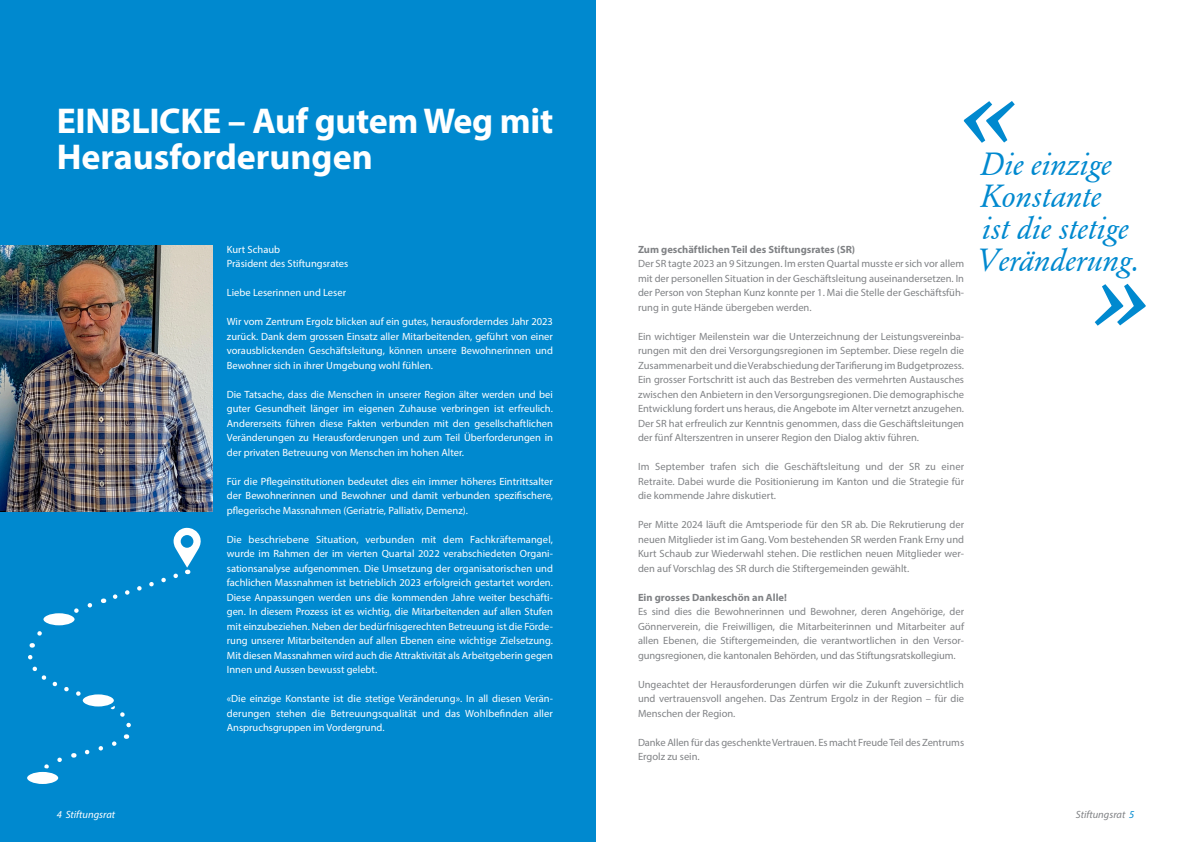
<style>
.page{position:relative;width:1191px;height:842px;background:#fff}
.page>*{position:absolute;margin:0;border:0;box-sizing:border-box;transform-origin:0 0}
.Copytext{font:italic 141.8px "Ascom Garamond";color:#0089cf}
.Headline{font:700 36px/36px "Myriad Pro";letter-spacing:-.01em;color:#fff}
.Copytext-2{font:italic 32px/32px "Ascom Garamond";color:#0089cf}
.Copytext-3{font:10.5px/14.5px "Myriad Pro";color:#808285;text-align:justify}
.Copytext-4{font:10.5px/14.5px "Myriad Pro";color:#fff;text-align:justify}
.Copytext-5{font:700 10.5px "Myriad Pro";color:#808285}
.t1{font:italic 10.5px "Myriad Pro";color:#fff}
.t2{font:italic 10.5px "Myriad Pro";color:#808285}
.s1{color:#0089cf}
</style>
<div class="page">
<div style="left:0;top:0;width:595px;height:842px;background:#0089cf"></div>
<img style="left:0;top:245px;width:213px;height:267px">
<div style="left:25px;top:770px;width:35px;height:16px;background:#fff;border-radius:50%"></div>
<div style="left:23px;top:768px;width:39px;height:19px;border:4px solid #0089cf;border-radius:50%"></div>
<svg style="left:26px;top:527px;width:175px;height:251px"></svg>
<p class="Headline" style="left:57px;top:102px;width:498px">EINBLICKE – Auf gutem Weg mit<br>Herausforderungen</p>
<p class="Copytext-4" style="left:227px;top:242px;width:55px">Kurt Schaub</p>
<p class="Copytext-4" style="left:227px;top:256px;width:123px">Präsident des Stiftungsrates</p>
<p class="Copytext-4" style="left:227px;top:285px;width:121px">Liebe Leserinnen und Leser</p>
<p class="Copytext-4" style="left:227px;top:314px;width:328px">Wir vom Zentrum Ergolz blicken auf ein gutes, herausforderndes Jahr 2023 zurück. Dank dem grossen Einsatz aller Mitarbeitenden, geführt von einer vorausblickenden Geschäftsleitung, können unsere Bewohnerinnen und Bewohner sich in ihrer Umgebung wohl fühlen.</p>
<p class="Copytext-4" style="left:227px;top:387px;width:328px">Die Tatsache, dass die Menschen in unserer Region älter werden und bei guter Gesundheit länger im eigenen Zuhause verbringen ist erfreulich.<br>Andererseits führen diese Fakten verbunden mit den gesellschaftlichen Veränderungen zu Herausforderungen und zum Teil Überforderungen in der privaten Betreuung von Menschen im hohen Alter.</p>
<p class="Copytext-4" style="left:227px;top:474px;width:328px">Für die Pflegeinstitutionen bedeutet dies ein immer höheres Eintrittsalter der Bewohnerinnen und Bewohner und damit verbunden spezifischere, pflegerische Massnahmen (Geriatrie, Palliativ, Demenz).</p>
<p class="Copytext-4" style="left:227px;top:532px;width:328px">Die beschriebene Situation, verbunden mit dem Fachkräftemangel, wurde im Rahmen der im vierten Quartal 2022 verabschiedeten Organi&shy;sationsanalyse aufgenommen. Die Umsetzung der organisatorischen und fachlichen Massnahmen ist betrieblich 2023 erfolgreich gestartet worden.<br>Diese Anpassungen werden uns die kommenden Jahre weiter beschäfti&shy;gen. In diesem Prozess ist es wichtig, die Mitarbeitenden auf allen Stufen mit einzubeziehen. Neben der bedürfnisgerechten Betreuung ist die Förde&shy;rung unserer Mitarbeitenden auf allen Ebenen eine wichtige Zielsetzung.<br>Mit diesen Massnahmen wird auch die Attraktivität als Arbeitgeberin gegen Innen und Aussen bewusst gelebt.</p>
<p class="Copytext-4" style="left:227px;top:691px;width:328px">«Die einzige Konstante ist die stetige Veränderung». In all diesen Verän&shy;derungen stehen die Betreuungsqualität und das Wohlbefinden aller Anspruchsgruppen im Vordergrund.</p>
<p class="Copytext" style="left:959px;top:25px;width:58px">«</p>
<p class="Copytext-5" style="left:638px;top:242px;width:219px">Zum geschäftlichen Teil des Stiftungsrates (SR)</p>
<p class="Copytext-3" style="left:638px;top:256px;width:328px">Der SR tagte 2023 an 9 Sitzungen. Im ersten Quartal musste er sich vor allem mit der personellen Situation in der Geschäftsleitung auseinandersetzen. In der Person von Stephan Kunz konnte per 1. Mai die Stelle der Geschäftsfüh&shy;rung in gute Hände übergeben werden.</p>
<p class="Copytext-3" style="left:638px;top:329px;width:328px">Ein wichtiger Meilenstein war die Unterzeichnung der Leistungsvereinba&shy;rungen mit den drei Versorgungsregionen im September. Diese regeln die Zusammenarbeit und die Verabschiedung der Tarifierung im Budgetprozess.<br>Ein grosser Fortschritt ist auch das Bestreben des vermehrten Austausches zwischen den Anbietern in den Versorgungsregionen. Die demographische Entwicklung fordert uns heraus, die Angebote im Alter vernetzt anzugehen.<br>Der SR hat erfreulich zur Kenntnis genommen, dass die Geschäftsleitungen der fünf Alterszentren in unserer Region den Dialog aktiv führen.</p>
<p class="Copytext-3" style="left:638px;top:459px;width:328px">Im September trafen sich die Geschäftsleitung und der SR zu einer Retraite. Dabei wurde die Positionierung im Kanton und die Strategie für die kommende Jahre diskutiert.</p>
<p class="Copytext-3" style="left:638px;top:517px;width:328px">Per Mitte 2024 läuft die Amtsperiode für den SR ab. Die Rekrutierung der neuen Mitglieder ist im Gang. Vom bestehenden SR werden Frank Erny und Kurt Schaub zur Wiederwahl stehen. Die restlichen neuen Mitglieder wer&shy;den auf Vorschlag des SR durch die Stiftergemeinden gewählt.</p>
<p class="Copytext-5" style="left:638px;top:590px;width:150px">Ein grosses Dankeschön an Alle!</p>
<p class="Copytext-3" style="left:638px;top:604px;width:327px">Es sind dies die Bewohnerinnen und Bewohner, deren Angehörige, der Gönnerverein, die Freiwilligen, die Mitarbeiterinnen und Mitarbeiter auf allen Ebenen, die Stiftergemeinden, die verantwortlichen in den Versor&shy;gungsregionen, die kantonalen Behörden, und das Stiftungsratskollegium.</p>
<p class="Copytext-3" style="left:638px;top:677px;width:328px">Ungeachtet der Herausforderungen dürfen wir die Zukunft zuversichtlich und vertrauensvoll angehen. Das Zentrum Ergolz in der Region – für die Menschen der Region.</p>
<p class="Copytext-3" style="left:638px;top:735px;width:328px">Danke Allen für das geschenkte Vertrauen. Es macht Freude Teil des Zentrums<br>Ergolz zu sein.</p>
<p class="Copytext-2" style="left:976px;top:148px;width:165px">Die einzige<br>Konstante<br>ist die stetige<br>Veränderung.</p>
<p class="Copytext" style="left:1091px;top:210px;width:58px">»</p>
<p class="t1" style="left:57px;top:808px;width:60px">4 Stiftungsrat</p>
<p class="t2" style="left:1075px;top:808px;width:60px">Stiftungsrat <span class="s1">5</span></p>
</div>
